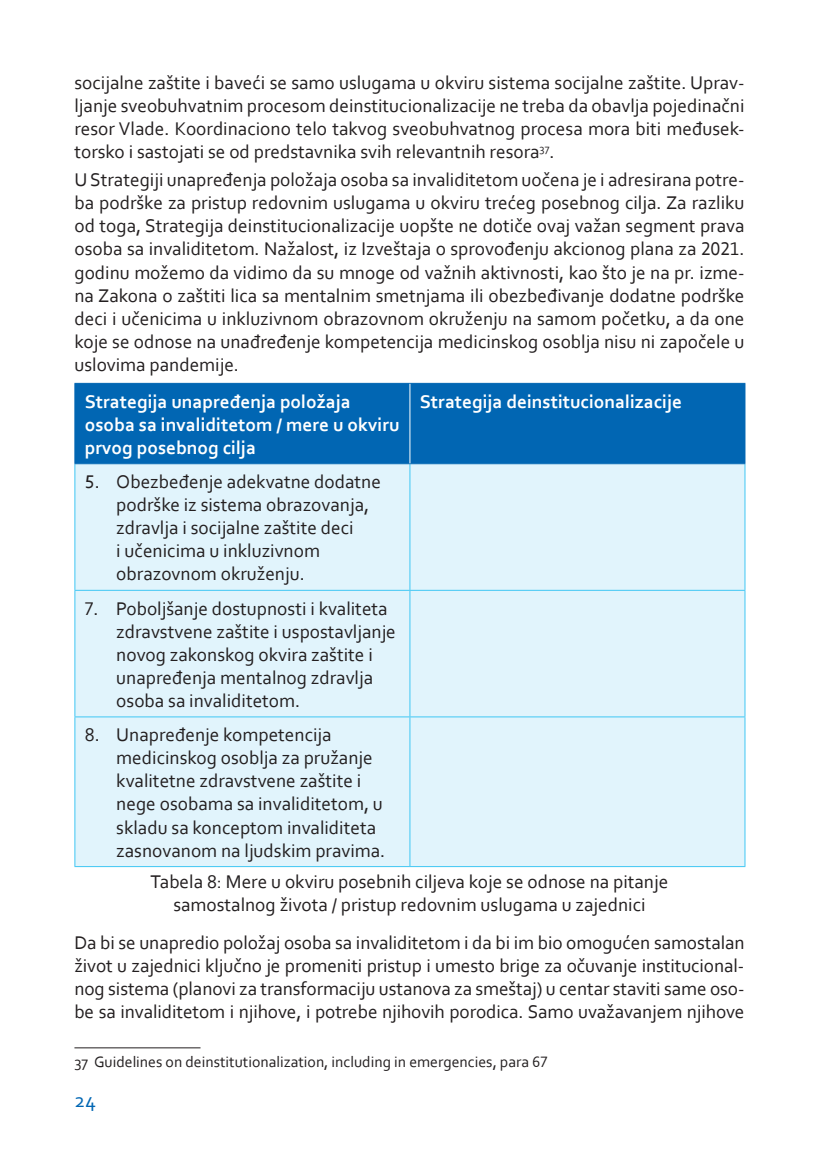
<style>
.page{position:relative;width:819px;height:1166px;background:#fff}
.page>*{position:absolute;margin:0;border:0;box-sizing:border-box;transform-origin:0 0}
.t1{font:21px "Corbel";color:#0166b3}
.t2{font:19.25px/23.1px "Corbel";color:#231f20;text-align:justify}
.t3{font:700 19.25px/23.1px "Corbel";color:#fff}
.t4{font:15.75px "Corbel";color:#231f20}
</style>
<div class="page">
<div style="left:75px;top:384px;width:669px;height:79px;background:#0166b3"></div>
<div style="left:75px;top:464px;width:669px;height:402px;background:#e1f4fc"></div>
<hr style="left:409px;top:464px;width:1px;height:126px;background:#40c7f4">
<hr style="left:74px;top:590px;width:336px;height:1px;background:#40c7f4">
<hr style="left:410px;top:590px;width:335px;height:1px;background:#40c7f4">
<hr style="left:409px;top:591px;width:1px;height:125px;background:#40c7f4">
<hr style="left:74px;top:716px;width:336px;height:1px;background:#40c7f4">
<hr style="left:410px;top:716px;width:335px;height:1px;background:#40c7f4">
<hr style="left:409px;top:717px;width:1px;height:149px;background:#40c7f4">
<hr style="left:74px;top:464px;width:1px;height:126px;background:#40c7f4">
<hr style="left:744px;top:464px;width:1px;height:126px;background:#40c7f4">
<hr style="left:74px;top:591px;width:1px;height:125px;background:#40c7f4">
<hr style="left:744px;top:591px;width:1px;height:125px;background:#40c7f4">
<hr style="left:74px;top:717px;width:1px;height:149px;background:#40c7f4">
<hr style="left:744px;top:717px;width:1px;height:149px;background:#40c7f4">
<hr style="left:74px;top:866px;width:336px;height:1px;background:#40c7f4">
<hr style="left:410px;top:866px;width:335px;height:1px;background:#40c7f4">
<hr style="left:74px;top:383px;width:336px;height:1px;background:#0166b3">
<hr style="left:74px;top:384px;width:1px;height:79px;background:#0166b3">
<hr style="left:410px;top:383px;width:335px;height:1px;background:#0166b3">
<hr style="left:744px;top:384px;width:1px;height:79px;background:#0166b3">
<hr style="left:74px;top:463px;width:336px;height:1px;background:#0166b3">
<hr style="left:410px;top:463px;width:335px;height:1px;background:#0166b3">
<hr style="left:409px;top:384px;width:1px;height:79px;background:#fff">
<hr style="left:74px;top:1047px;width:126px;height:1px;background:#231f20">
<p class="t2" style="left:74px;top:70px;width:671px">socijalne zaštite i baveći se samo uslugama u okviru sistema socijalne zaštite. Uprav&shy;ljanje sveobuhvatnim procesom deinstitucionalizacije ne treba da obavlja pojedinačni resor Vlade. Koordinaciono telo takvog sveobuhvatnog procesa mora biti međusek&shy;torsko i sastojati se od predstavnika svih relevantnih resora<sup>37</sup>.</p>
<p class="t2" style="left:74px;top:168px;width:671px">U Strategiji unapređenja položaja osoba sa invaliditetom uočena je i adresirana potre&shy;ba podrške za pristup redovnim uslugama u okviru trećeg posebnog cilja. Za razliku od toga, Strategija deinstitucionalizacije uopšte ne dotiče ovaj važan segment prava osoba sa invaliditetom. Nažalost, iz Izveštaja o sprovođenju akcionog plana za 2021. godinu možemo da vidimo da su mnoge od važnih aktivnosti, kao što je na pr. izme&shy;na Zakona o zaštiti lica sa mentalnim smetnjama ili obezbeđivanje dodatne podrške deci i učenicima u inkluzivnom obrazovnom okruženju na samom početku, a da one koje se odnose na unađređenje kompetencija medicinskog osoblja nisu ni započele u uslovima pandemije.</p>
<p class="t3" style="left:85px;top:389px;width:316px">Strategija unapređenja položaja osoba sa invaliditetom / mere u okviru prvog posebnog cilja</p>
<p class="t3" style="left:420px;top:389px;width:264px">Strategija deinstitucionalizacije</p>
<p class="t2" style="left:116px;top:469px;width:266px;text-align:left;text-indent:-31px">5. Obezbeđenje adekvatne dodatne podrške iz sistema obrazovanja, zdravlja i socijalne zaštite deci<br>i učenicima u inkluzivnom obrazovnom okruženju.</p>
<p class="t2" style="left:116px;top:596px;width:281px;text-align:left;text-indent:-31px">7. Poboljšanje dostupnosti i kvaliteta zdravstvene zaštite i uspostavljanje novog zakonskog okvira zaštite i unapređenja mentalnog zdravlja osoba sa invaliditetom.</p>
<p class="t2" style="left:116px;top:723px;width:270px;text-align:left;text-indent:-31px">8. Unapređenje kompetencija medicinskog osoblja za pružanje kvalitetne zdravstvene zaštite i nege osobama sa invaliditetom, u skladu sa konceptom invaliditeta zasnovanom na ljudskim pravima.</p>
<p class="t2" style="left:151px;top:869px;width:519px;text-align:center">Tabela 8: Mere u okviru posebnih ciljeva koje se odnose na pitanje samostalnog života / pristup redovnim uslugama u zajednici</p>
<p class="t2" style="left:74px;top:931px;width:671px">Da bi se unapredio položaj osoba sa invaliditetom i da bi im bio omogućen samostalan život u zajednici ključno je promeniti pristup i umesto brige za očuvanje institucional&shy;nog sistema (planovi za transformaciju ustanova za smeštaj) u centar staviti same oso&shy;be sa invaliditetom i njihove, i potrebe njihovih porodica. Samo uvažavanjem njihove</p>
<p class="t4" style="left:74px;top:1052px;width:474px">37 Guidelines on deinstitutionalization, including in emergencies, para 67</p>
<p class="t1" style="left:74px;top:1087px;width:23px">24</p>
</div>
